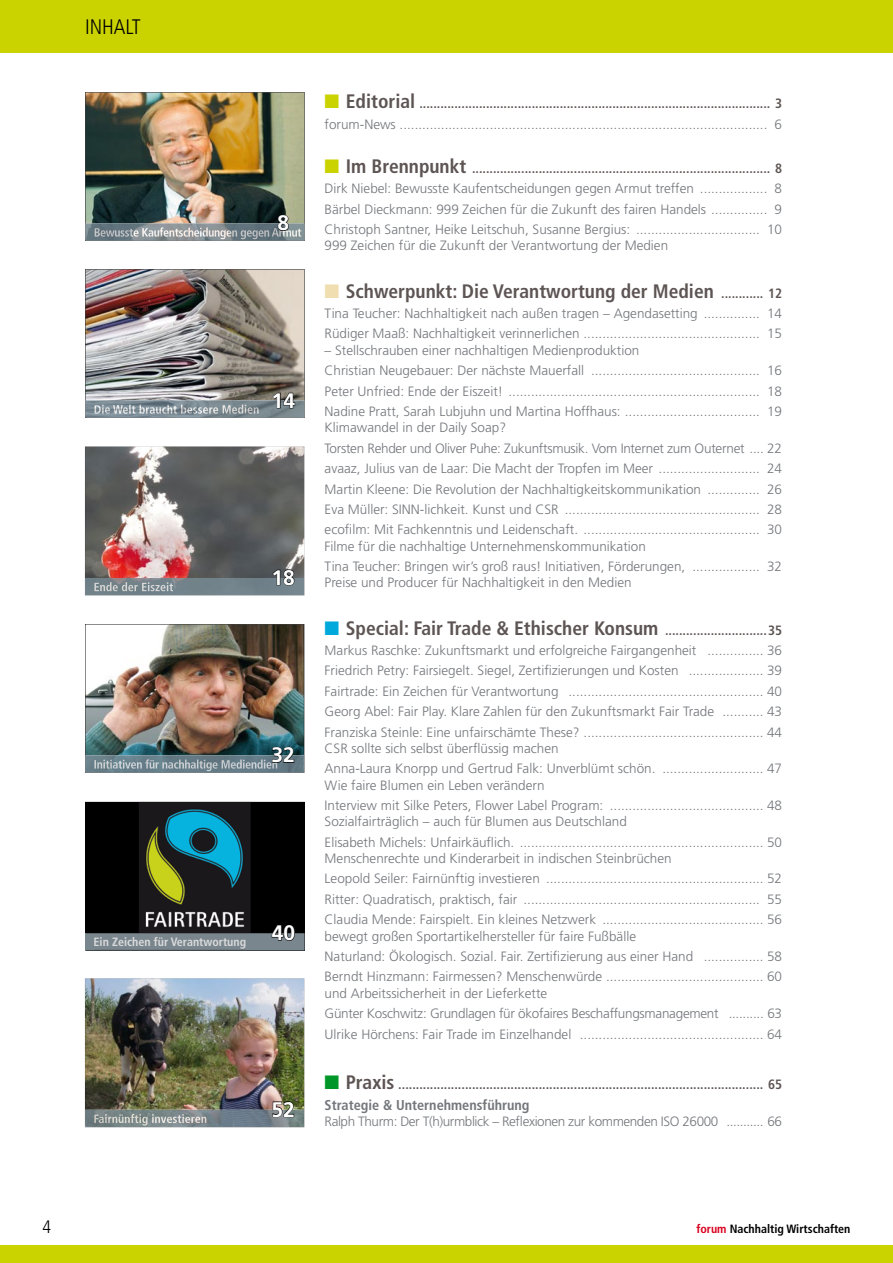
<style>
.page{position:relative;width:893px;height:1263px;background:#fff}
.page>*{position:absolute;margin:0;border:0;box-sizing:border-box;transform-origin:0 0}
.t1{font:700 21px "Frutiger";color:#fff}
.t2{font:300 condensed 21px "Frutiger";color:#000}
.t3{font:700 condensed 19.5px "Frutiger";color:#5d5553}
.t4{font:300 condensed 18px "Frutiger";color:#000}
.t5{font:700 condensed 14.25px "Frutiger";color:#73767b}
.t6{font:300 13.5px/20.4px "Frutiger";color:#73767b}
.t7{font:700 condensed 13.5px "Frutiger";color:#5d5553}
.t8{font:300 13.5px "Frutiger";letter-spacing:-.03em;color:#73767b}
.t9{font:700 condensed 12px "Frutiger";color:#d9dadb}
.t10{font:700 condensed 12px "Frutiger";color:#000}
.s1{color:#cad300}
.s2{font-weight:700;font-stretch:condensed;font-size:19.5px;color:#5d5553}
.s3{font-weight:700;font-stretch:condensed;color:#5d5553}
.s4{color:#f0deb0}
.s5{font-size:13.5px}
.s6{color:#00a9dc}
.s7{color:#009728}
.s8{font-size:19.5px}
.s9{color:#da001f}
</style>
<div class="page">
<div style="left:0;top:0;width:893px;height:53px;background:#cad300"></div>
<div style="left:0;top:1246px;width:893px;height:17px;background:#cad300"></div>
<svg style="left:85px;top:802px;width:220px;height:149px"></svg>
<img style="left:85px;top:624px;width:219px;height:149px">
<img style="left:85px;top:92px;width:220px;height:149px">
<img style="left:85px;top:269px;width:220px;height:149px">
<img style="left:85px;top:978px;width:219px;height:149px">
<svg style="left:85px;top:446px;width:219px;height:149px"></svg>
<h1 class="t2" style="left:85px;top:15px;width:57px">iNHAlT</h1>
<h1 class="t1" style="left:277px;top:211px;width:13px">8</h1>
<h1 class="t1" style="left:272px;top:388px;width:25px">14</h1>
<h1 class="t1" style="left:271px;top:565px;width:25px">18</h1>
<h1 class="t1" style="left:271px;top:743px;width:25px">32</h1>
<p class="t9" style="left:94px;top:935px;width:203px">Ein Zeichen für Verantwortung <sup>40</sup></p>
<h1 class="t1" style="left:271px;top:1097px;width:25px">52</h1>
<p class="t6" style="left:325px;top:93px;width:459px"><span class="s1">■</span> <span class="s2">Editorial</span> <span class="s3">.................................................................................................... 3 </span>forum-News .................................................................................................. 6</p>
<p class="t6" style="left:325px;top:158px;width:459px;text-align:justify"><span class="s1">■</span> <span class="s2">Im Brennpunkt</span> <span class="s3">..................................................................................... 8<br></span>Dirk Niebel: Bewusste Kaufentscheidungen gegen Armut treffen .................. 8<br>Bärbel Dieckmann: 999 Zeichen für die Zukunft des fairen Handels ............... 9<br>Christoph Santner, Heike Leitschuh, Susanne Bergius: ................................. 10</p>
<p class="t6" style="left:325px;top:236px;width:345px">999 Zeichen für die Zukunft der Verantwortung der Medien</p>
<h2 class="t3" style="left:325px;top:279px;width:459px"><span class="s4">■</span> Schwerpunkt: Die Verantwortung der Medien <span class="s5">............ 12</span></h2>
<p class="t6" style="left:325px;top:303px;width:459px">Tina Teucher: Nachhaltigkeit nach außen tragen – Agendasetting ............... 14<br>Rüdiger Maaß: Nachhaltigkeit verinnerlichen ............................................... 15</p>
<p class="t6" style="left:325px;top:340px;width:459px">– Stellschrauben einer nachhaltigen Medienproduktion<br>Christian Neugebauer: Der nächste Mauerfall ............................................. 16<br>Peter Unfried: Ende der Eiszeit! ................................................................... 18<br>Nadine Pratt, Sarah Lubjuhn und Martina Hoffhaus: .................................... 19</p>
<p class="t6" style="left:325px;top:417px;width:459px">Klimawandel in der Daily Soap?<br>Torsten Rehder und Oliver Puhe: Zukunftsmusik. Vom Internet zum Outernet .... 22 avaaz, Julius van de Laar: Die Macht der Tropfen im Meer ........................... 24<br>Martin Kleene: Die Revolution der Nachhaltigkeitskommunikation .............. 26<br>Eva Müller: SINN-lichkeit. Kunst und CSR .................................................... 28 ecofilm: Mit Fachkenntnis und Leidenschaft. ............................................... 30</p>
<p class="t6" style="left:325px;top:536px;width:459px">Filme für die nachhaltige Unternehmenskommunikation<br>Tina Teucher: Bringen wir’s groß raus! Initiativen, Förderungen, .................. 32</p>
<p class="t6" style="left:325px;top:573px;width:309px">Preise und Producer für Nachhaltigkeit in den Medien</p>
<h2 class="t3" style="left:325px;top:616px;width:459px"><span class="s6">■</span> Special: Fair Trade &amp; Ethischer Konsum <span class="s5">.............................35</span></h2>
<p class="t6" style="left:325px;top:640px;width:459px;text-align:justify">Markus Raschke: Zukunftsmarkt und erfolgreiche Fairgangenheit ............... 36<br>Friedrich Petry: Fairsiegelt. Siegel, Zertifizierungen und Kosten .................... 39<br>Fairtrade: Ein Zeichen für Verantwortung .................................................... 40<br>Georg Abel: Fair Play. Klare Zahlen für den Zukunftsmarkt Fair Trade ........... 43<br>Franziska Steinle: Eine unfairschämte These? ................................................ 44</p>
<p class="t6" style="left:325px;top:738px;width:459px">CSR sollte sich selbst überflüssig machen<br>Anna-Laura Knorpp und Gertrud Falk: Unverblümt schön. ........................... 47</p>
<p class="t6" style="left:325px;top:775px;width:459px">Wie faire Blumen ein Leben verändern<br>Interview mit Silke Peters, Flower Label Program: ......................................... 48</p>
<p class="t6" style="left:325px;top:812px;width:459px">Sozialfairträglich – auch für Blumen aus Deutschland<br>Elisabeth Michels: Unfairkäuflich. ................................................................. 50</p>
<p class="t6" style="left:325px;top:848px;width:459px">Menschenrechte und Kinderarbeit in indischen Steinbrüchen<br>Leopold Seiler: Fairnünftig investieren .......................................................... 52<br>Ritter: Quadratisch, praktisch, fair ............................................................... 55<br>Claudia Mende: Fairspielt. Ein kleines Netzwerk ........................................... 56</p>
<p class="t6" style="left:325px;top:926px;width:459px">bewegt großen Sportartikelhersteller für faire Fußbälle<br>Naturland: Ökologisch. Sozial. Fair. Zertifizierung aus einer Hand ................ 58<br>Berndt Hinzmann: Fairmessen? Menschenwürde .......................................... 60</p>
<p class="t6" style="left:325px;top:983px;width:459px">und Arbeitssicherheit in der Lieferkette<br>Günter Koschwitz: Grundlagen für ökofaires Beschaffungsmanagement .......... 63<br>Ulrike Hörchens: Fair Trade im Einzelhandel ................................................. 64</p>
<p class="t7" style="left:325px;top:1076px;width:459px"><span class="s7">■</span> <span class="s8">Praxis</span> ........................................................................................................ 65</p>
<p class="t5" style="left:325px;top:1097px;width:206px">Strategie &amp; Unternehmensführung</p>
<p class="t8" style="left:325px;top:1114px;width:459px">Ralph Thurm: Der T(h)urmblick – Reflexionen zur kommenden ISO 26000 ........... 66</p>
<h3 class="t4" style="left:43px;top:1216px;width:10px">4</h3>
<p class="t10" style="left:696px;top:1222px;width:156px"><span class="s9">forum</span> Nachhaltig Wirtschaften</p>
</div>
